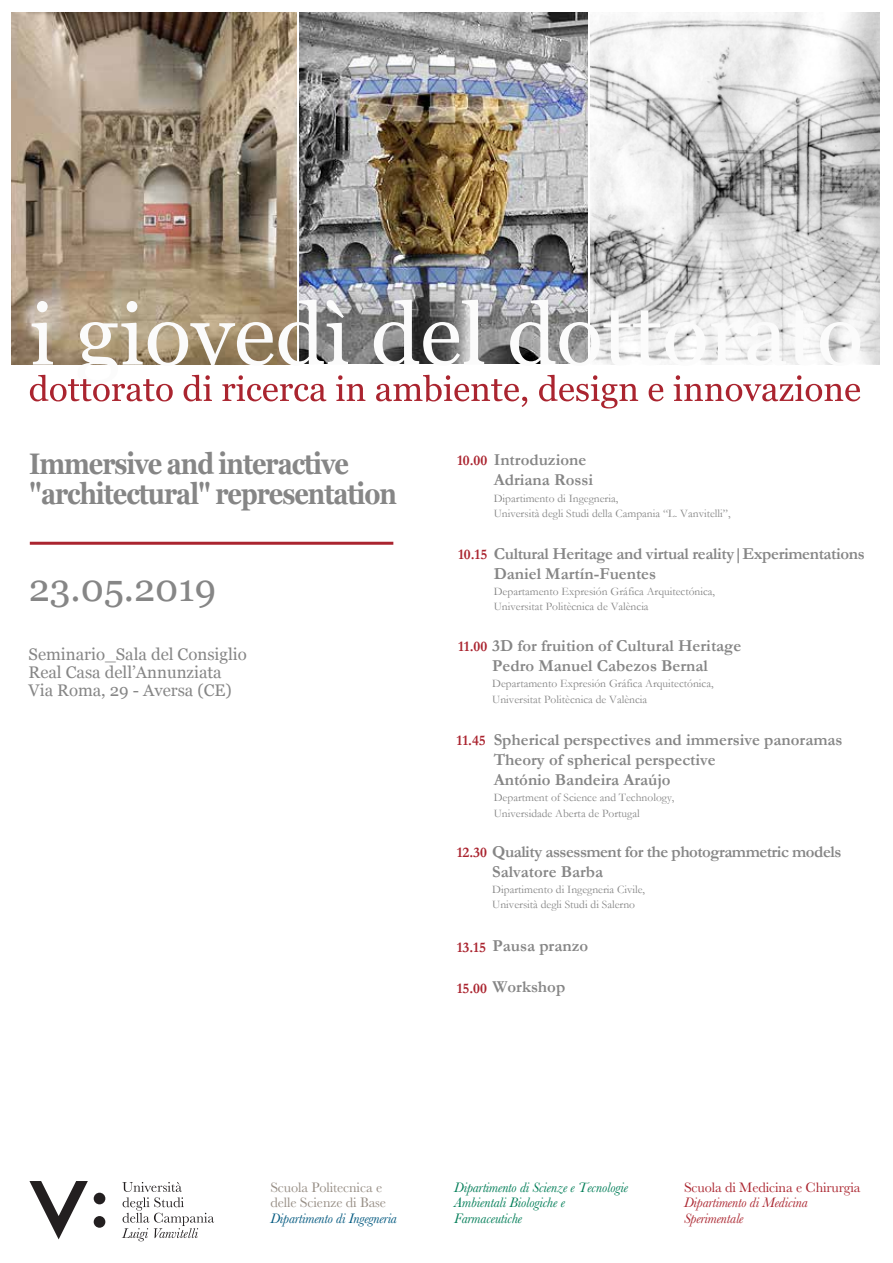
<style>
.page{position:relative;width:893px;height:1263px;background:#fff}
.page>*{position:absolute;margin:0;border:0;box-sizing:border-box;transform-origin:0 0}
.t1{font:86.1px "Georgia";color:#fbfbfb}
.t2{font:37.8px "Georgia";color:#868686}
.t3{font:700 29.7px/30px "Georgia";letter-spacing:-.04em;color:#868686;scale:.85 1}
.t4{font:700 16.8px/20.1px "Garamond";color:#868686}
.t5{font:700 16.8px/20.1px "Garamond";letter-spacing:-.02em;color:#868686}
.t6{font:16.8px/18px "Georgia";color:#868686}
.t7{font:700 16.8px/20.1px "Garamond";letter-spacing:-.03em;color:#868686}
.t8{font:700 14.7px "Garamond";color:#aa242f}
.t9{font:italic 14.25px/15.6px "Baskerville";letter-spacing:-.01em;color:#007d57}
.t10{font:14.25px/15.6px "Baskerville";letter-spacing:-.01em;color:#978e85}
.t11{font:italic 14.25px/15.6px "Baskerville";letter-spacing:-.01em;color:#aa252f}
.t12{font:14.25px "Baskerville";letter-spacing:-.01em;color:#aa252f}
.t13{font:italic 14.25px "Baskerville";letter-spacing:-.01em;color:#00587f}
.t14{font:11.55px/15.8px "Garamond";color:#868686}
.s1{font-size:14.7px;color:#aa242f}
</style>
<div class="page">
<img style="left:300px;top:12px;width:287px;height:351px">
<img style="left:12px;top:12px;width:285px;height:353px">
<img style="left:590px;top:12px;width:289px;height:353px">
<hr style="left:30px;top:542px;width:363px;height:3px;background:#aa242f">
<svg style="left:29px;top:1181px;width:59px;height:58px"></svg>
<div style="left:94px;top:1193px;width:11px;height:11px;background:#231f20;border-radius:50%"></div>
<div style="left:94px;top:1216px;width:11px;height:12px;background:#231f20;border-radius:50%"></div>
<svg style="left:122px;top:1182px;width:92px;height:59px"></svg>
<svg style="left:30px;top:375px;width:830px;height:33px"></svg>
<h1 class="t1" style="left:30px;top:272px;width:835px">i giovedì del dottorato</h1>
<h3 class="t3" style="left:29px;top:447px;width:434px">Immersive and interactive "architectural" representation</h3>
<h2 class="t2" style="left:29px;top:560px;width:189px">23.05.2019</h2>
<h3 class="t6" style="left:29px;top:645px;width:220px">Seminario_Sala del Consiglio<br>Real Casa dell’Annunziata<br>Via Roma, 29 - Aversa (CE)</h3>
<h3 class="t4" style="left:494px;top:450px;width:101px">Introduzione<br>Adriana Rossi</h3>
<p class="t14" style="left:494px;top:490px;width:238px">Dipartimento di Ingegneria,<br>Università degli Studi della Campania “L. Vanvitelli”,</p>
<p class="t8" style="left:457px;top:450px;width:32px">10.00</p>
<h3 class="t5" style="left:494px;top:543px;width:373px">Cultural Heritage and virtual reality|Experimentations<br>Daniel Martín-Fuentes</h3>
<p class="t14" style="left:494px;top:583px;width:223px">Departamento Expresión Gráfica Arquitectónica,<br>Universitat Politècnica de València</p>
<h3 class="t4" style="left:492px;top:636px;width:251px">3D for fruition of Cultural Heritage<br>Pedro Manuel Cabezos Bernal</h3>
<p class="t14" style="left:492px;top:675px;width:223px">Departamento Expresión Gráfica Arquitectónica,<br>Universitat Politècnica de València</p>
<p class="t8" style="left:458px;top:544px;width:31px">10.15</p>
<p class="t8" style="left:458px;top:636px;width:31px">11.00</p>
<h3 class="t4" style="left:494px;top:729px;width:350px">Spherical perspectives and immersive panoramas<br>Theory of spherical perspective<br>António Bandeira Araújo</h3>
<p class="t14" style="left:494px;top:789px;width:182px">Department of Science and Technology,<br>Universidade Aberta de Portugal</p>
<h3 class="t7" style="left:492px;top:841px;width:351px">Quality assessment for the photogrammetric models<br>Salvatore Barba</h3>
<p class="t14" style="left:492px;top:881px;width:154px">Dipartimento di Ingegneria Civile,<br>Università degli Studi di Salerno</p>
<p class="t8" style="left:457px;top:730px;width:31px">11.45</p>
<p class="t8" style="left:457px;top:842px;width:32px">12.30</p>
<h3 class="t4" style="left:457px;top:936px;width:133px"><span class="s1">13.15</span> Pausa pranzo</h3>
<h3 class="t4" style="left:457px;top:977px;width:110px"><span class="s1">15.00</span> Workshop</h3>
<p class="t10" style="left:270px;top:1179px;width:117px">Scuola Politecnica e delle Scienze di Base</p>
<p class="t13" style="left:270px;top:1209px;width:128px">Dipartimento di Ingegneria</p>
<p class="t9" style="left:454px;top:1179px;width:175px">Dipartimento di Scienze e Tecnologie<br>Ambientali Biologiche e<br>Farmaceutiche</p>
<p class="t12" style="left:684px;top:1178px;width:178px">Scuola di Medicina e Chirurgia</p>
<p class="t11" style="left:684px;top:1195px;width:125px">Dipartimento di Medicina<br>Sperimentale</p>
</div>
